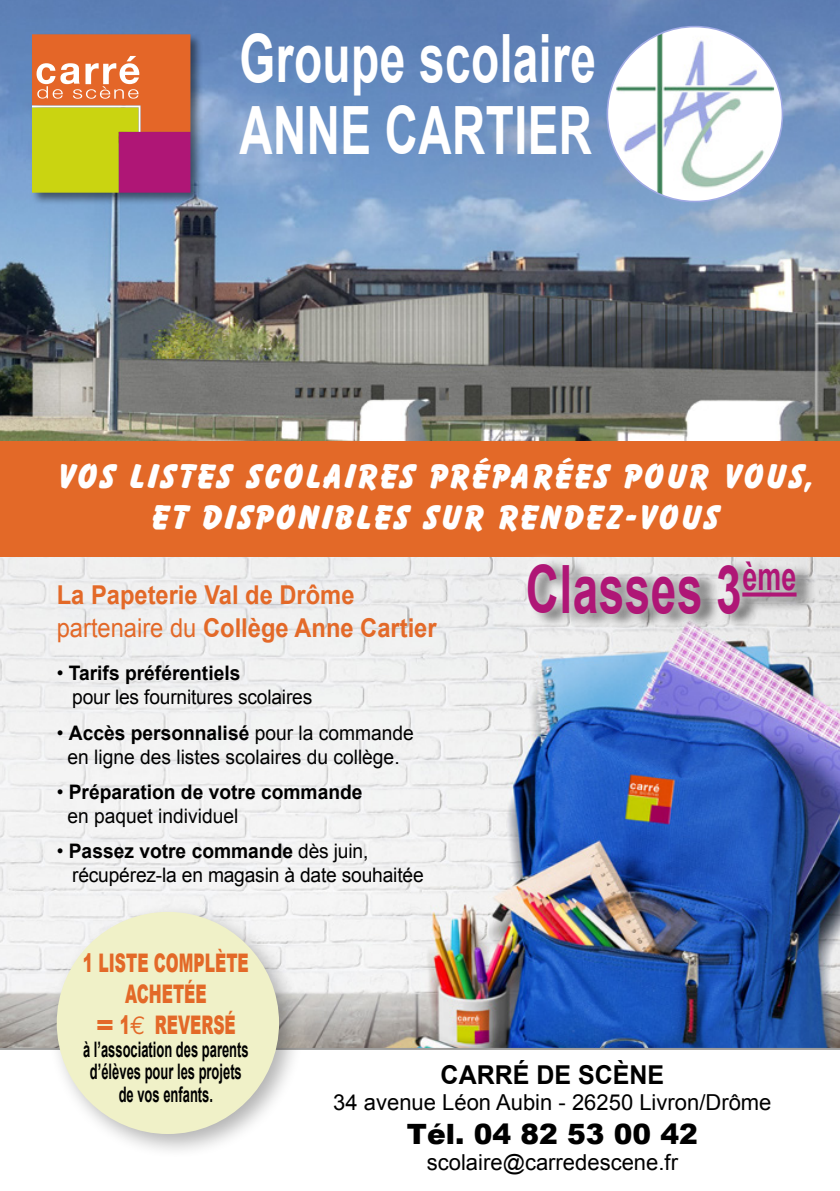
<style>
.page{position:relative;width:840px;height:1191px;background:#fff}
.page>*{position:absolute;margin:0;border:0;box-sizing:border-box;transform-origin:0 0}
.t1{font:700 66.6px/72.4px "Arial";letter-spacing:.01em;color:#fff;scale:.69 1}
.t2{font:700 66.6px "Arial";letter-spacing:.01em;color:#af1676;scale:.69 1}
.t3{font:34px/40.8px "Bazooka";letter-spacing:.08em;color:#fff;text-align:center}
.t4{font:900 28px "Arial";color:#000}
.t5{font:700 26px/33.6px "Arial";color:#e36928;scale:.91 1}
.t6{font:700 26px "Arial";color:#000;scale:.96 1}
.t7{font:900 25.6px/30.8px "Arial";color:#e36928;text-align:center;scale:.61 1}
.t8{font:22px "Arial";color:#000}
.t9{font:700 21.4px/22.6px "Arial";color:#000;text-align:center;scale:.61 1}
.t10{font:20px/24px "Arial";letter-spacing:-.01em;color:#000;scale:.96 1}
.t11{font:700 20px/24px "Arial";color:#000;scale:.96 1}
.s1{font-weight:400}
.s2{font-weight:700}
.s3{font-family:"Euro Mono";font-weight:400}
</style>
<div class="page">
<img style="left:0;top:556px;width:839px;height:492px">
<svg style="left:0;top:1048px;width:839px;height:2px"></svg>
<div style="left:47px;top:902px;width:256px;height:256px;background:#000;opacity:.3"></div>
<div style="left:57px;top:912px;width:222px;height:222px;background:#f0f1c8;border-radius:50%"></div>
<img style="left:0;top:0;width:839px;height:441px">
<div style="left:0;top:441px;width:839px;height:115px;background:#e36928"></div>
<div style="left:30px;top:33px;width:173px;height:172px;background:#000;opacity:.5"></div>
<svg style="left:32px;top:34px;width:158px;height:159px;background:#d3843c"></svg>
<svg style="left:607px;top:27px;width:175px;height:174px"></svg>
<img style="left:615px;top:27px;width:158px;height:174px">
<div style="left:527px;top:556px;width:289px;height:73px;background:#000;opacity:.75"></div>
<div style="left:514px;top:549px;width:293px;height:77px;background:#fff;opacity:.75"></div>
<svg style="left:742px;top:592px;width:54px;height:4px"></svg>
<h1 class="t1" style="left:239px;top:25px;width:518px">Groupe scolaire<br>ANNE CARTIER</h1>
<h2 class="t3" style="left:58px;top:457px;width:757px">VOS LISTES SCOLAIRES PRÉPARÉES POUR VOUS,<br>ET DISPONIBLES SUR RENDEZ-VOUS</h2>
<h3 class="t5" style="left:57px;top:578px;width:419px">La Papeterie Val de Drôme <span class="s1">partenaire du</span> Collège Anne Cartier</h3>
<p class="t10" style="left:72px;top:661px;width:251px;text-indent:-15px">• <span class="s2">Tarifs préférentiels<br></span>pour les fournitures scolaires</p>
<p class="t10" style="left:57px;top:721px;width:373px;text-align:center">• <span class="s2">Accès personnalisé</span> pour la commande en ligne des listes scolaires du collège.</p>
<p class="t11" style="left:67px;top:780px;width:309px;text-indent:-11px"><span class="s1">•</span> Préparation de votre commande <span class="s1">en paquet individuel</span></p>
<p class="t10" style="left:72px;top:839px;width:367px;text-indent:-15px">• <span class="s2">Passez votre commande</span> dès juin, récupérez-la en magasin à date souhaitée</p>
<h1 class="t2" style="left:525px;top:545px;width:393px">Classes 3<sup>ème</sup></h1>
<p class="t7" style="left:83px;top:947px;width:273px">1 LISTE COMPLÈTE<br>ACHETÉE<br>= 1<span class="s3">E</span> REVERSÉ</p>
<p class="t9" style="left:83px;top:1038px;width:273px">à l’association des parents d’élèves pour les projets de vos enfants.</p>
<h3 class="t6" style="left:440px;top:1057px;width:234px">CARRÉ DE SCÈNE</h3>
<p class="t8" style="left:333px;top:1088px;width:439px">34 avenue Léon Aubin - 26250 Livron/Drôme</p>
<h3 class="t4" style="left:406px;top:1113px;width:292px">Tél. 04 82 53 00 42</h3>
<p class="t8" style="left:426px;top:1148px;width:252px">scolaire@carredescene.fr</p>
</div>
